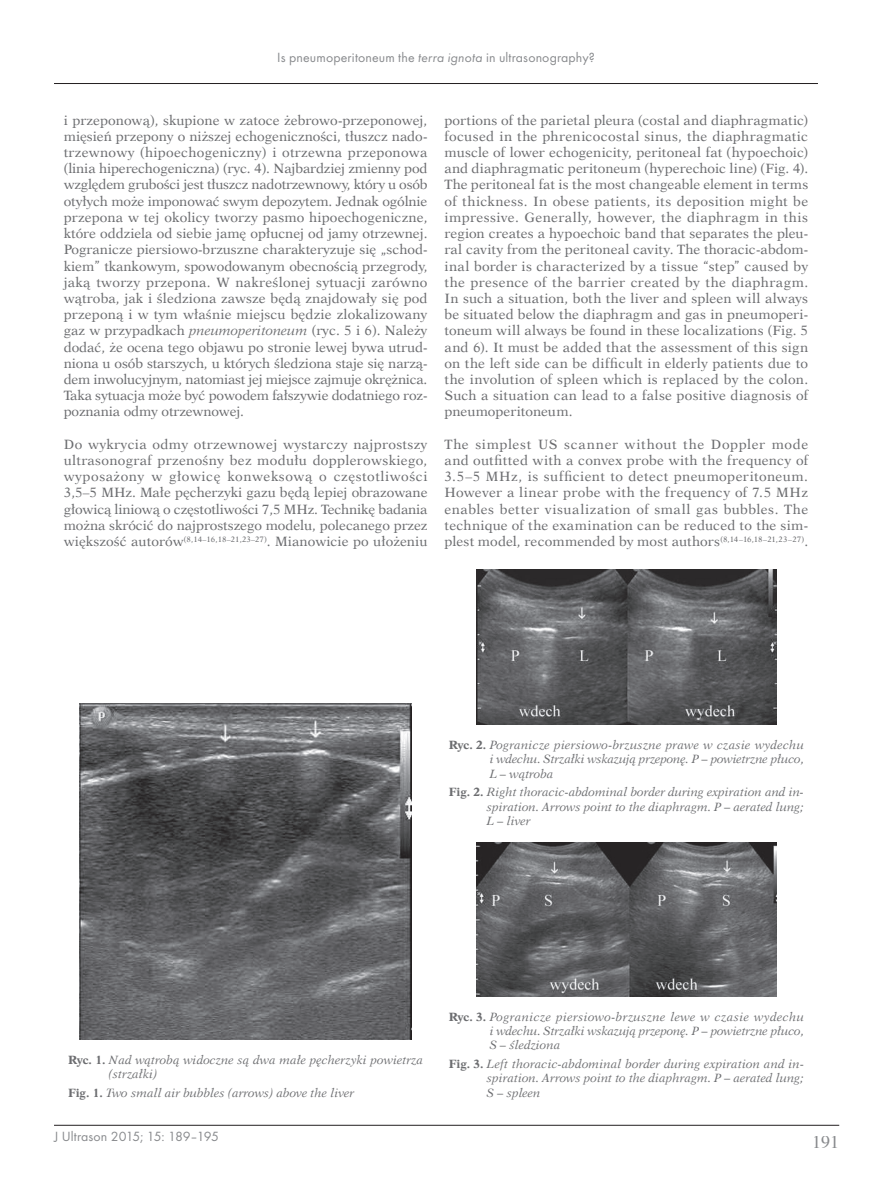
<style>
.page{position:relative;width:872px;height:1191px;background:#fff}
.page>*{position:absolute;margin:0;border:0;box-sizing:border-box;transform-origin:0 0}
.t1{font:18px "Times";color:#888a8d}
.t2{font:13.8px "Futura TCE";letter-spacing:.01em;color:#888a8d}
.t3{font:13.5px/16.2px "Dutch 823 EU";letter-spacing:.005em;color:#6c6d70;text-align:justify}
.t4{font:italic 12px/14.4px "Dutch 823 EU";color:#6c6d70;text-align:justify}
.s1{font-family:"Futura TCE Book Obli"}
.s2{font-style:italic}
.s3{font-weight:700;font-style:normal}
</style>
<div class="page">
<hr style="left:54px;top:1125px;width:785px;height:1px;background:#231f20">
<hr style="left:54px;top:83px;width:764px;height:1px;background:#231f20">
<img style="left:80px;top:703px;width:331px;height:336px">
<img style="left:476px;top:569px;width:300px;height:156px">
<img style="left:476px;top:842px;width:300px;height:154px">
<p class="t2" style="left:277px;top:51px;width:319px">Is pneumoperitoneum the <span class="s1">terra ignota</span> in ultrasonography?</p>
<p class="t3" style="left:64px;top:112px;width:365px">i przeponową), skupione w zatoce żebrowo-przeponowej, mięsień przepony o niższej echogeniczności, tłuszcz nado&shy;trzewnowy (hipoechogeniczny) i otrzewna przeponowa (linia hiperechogeniczna) (ryc. 4). Najbardziej zmienny pod względem grubości jest tłuszcz nadotrzewnowy, który u osób otyłych może imponować swym depozytem. Jednak ogólnie przepona w tej okolicy tworzy pasmo hipoechogeniczne, które oddziela od siebie jamę opłucnej od jamy otrzewnej.<br>Pogranicze piersiowo-brzuszne charakteryzuje się „schod&shy;kiem” tkankowym, spowodowanym obecnością przegrody, jaką tworzy przepona. W nakreślonej sytuacji zarówno wątroba, jak i śledziona zawsze będą znajdowały się pod przeponą i w tym właśnie miejscu będzie zlokalizowany gaz w przypadkach <span class="s2">pneumoperitoneum</span> (ryc. 5 i 6). Należy dodać, że ocena tego objawu po stronie lewej bywa utrud&shy;niona u osób starszych, u których śledziona staje się narzą&shy;dem inwolucyjnym, natomiast jej miejsce zajmuje okrężnica.<br>Taka sytuacja może być powodem fałszywie dodatniego roz&shy;poznania odmy otrzewnowej.</p>
<p class="t3" style="left:64px;top:436px;width:365px">Do wykrycia odmy otrzewnowej wystarczy najprostszy ultrasonograf przenośny bez modułu dopplerowskiego, wyposażony w głowicę konweksową o częstotliwości 3,5–5 MHz. Małe pęcherzyki gazu będą lepiej obrazowane głowicą liniową o częstotliwości 7,5 MHz. Technikę badania można skrócić do najprostszego modelu, polecanego przez większość autorów<sup>(8,14–16,18–21,23–27)</sup>. Mianowicie po ułożeniu</p>
<p class="t3" style="left:444px;top:112px;width:365px">portions of the parietal pleura (costal and diaphragmatic) focused in the phrenicocostal sinus, the diaphragmatic muscle of lower echogenicity, peritoneal fat (hypoechoic) and diaphragmatic peritoneum (hyperechoic line) (Fig. 4).<br>The peritoneal fat is the most changeable element in terms of thickness. In obese patients, its deposition might be impressive. Generally, however, the diaphragm in this region creates a hypoechoic band that separates the pleu&shy;ral cavity from the peritoneal cavity. The thoracic-abdom&shy;inal border is characterized by a tissue “step” caused by the presence of the barrier created by the diaphragm.<br>In such a situation, both the liver and spleen will always be situated below the diaphragm and gas in pneumoperi&shy;toneum will always be found in these localizations (Fig. 5 and 6). It must be added that the assessment of this sign on the left side can be difficult in elderly patients due to the involution of spleen which is replaced by the colon.<br>Such a situation can lead to a false positive diagnosis of pneumoperitoneum.</p>
<p class="t3" style="left:444px;top:436px;width:365px">The simplest US scanner without the Doppler mode and outfitted with a convex probe with the frequency of 3.5–5 MHz, is sufficient to detect pneumoperitoneum.<br>However a linear probe with the frequency of 7.5 MHz enables better visualization of small gas bubbles. The technique of the examination can be reduced to the sim&shy;plest model, recommended by most authors<sup>(8,14–16,18–21,23–27)</sup>.</p>
<p class="t4" style="left:489px;top:737px;width:316px;text-indent:-41px"><span class="s3">Ryc. 2.</span> Pogranicze piersiowo-brzuszne prawe w czasie wydechu i wdechu. Strzałki wskazują przeponę. P – powietrzne płuco, L – wątroba</p>
<p class="t4" style="left:487px;top:785px;width:318px;text-indent:-38px"><span class="s3">Fig. 2.</span> Right thoracic-abdominal border during expiration and in&shy;spiration. Arrows point to the diaphragm. P – aerated lung; L – liver</p>
<p class="t4" style="left:109px;top:1052px;width:316px;text-indent:-41px"><span class="s3">Ryc. 1.</span> Nad wątrobą widoczne są dwa małe pęcherzyki powietrza (strzałki)</p>
<p class="t4" style="left:68px;top:1085px;width:287px"><span class="s3">Fig. 1.</span> Two small air bubbles (arrows) above the liver</p>
<p class="t2" style="left:54px;top:1130px;width:166px">J Ultrason 2015; 15: 189–195</p>
<p class="t4" style="left:489px;top:1009px;width:316px;text-indent:-41px"><span class="s3">Ryc. 3.</span> Pogranicze piersiowo-brzuszne lewe w czasie wydechu i wdechu. Strzałki wskazują przeponę. P – powietrzne płuco, S – śledziona</p>
<p class="t4" style="left:487px;top:1056px;width:318px;text-indent:-38px"><span class="s3">Fig. 3.</span> Left thoracic-abdominal border during expiration and in&shy;spiration. Arrows point to the diaphragm. P – aerated lung; S – spleen</p>
<h1 class="t1" style="left:812px;top:1134px;width:28px">191</h1>
</div>
